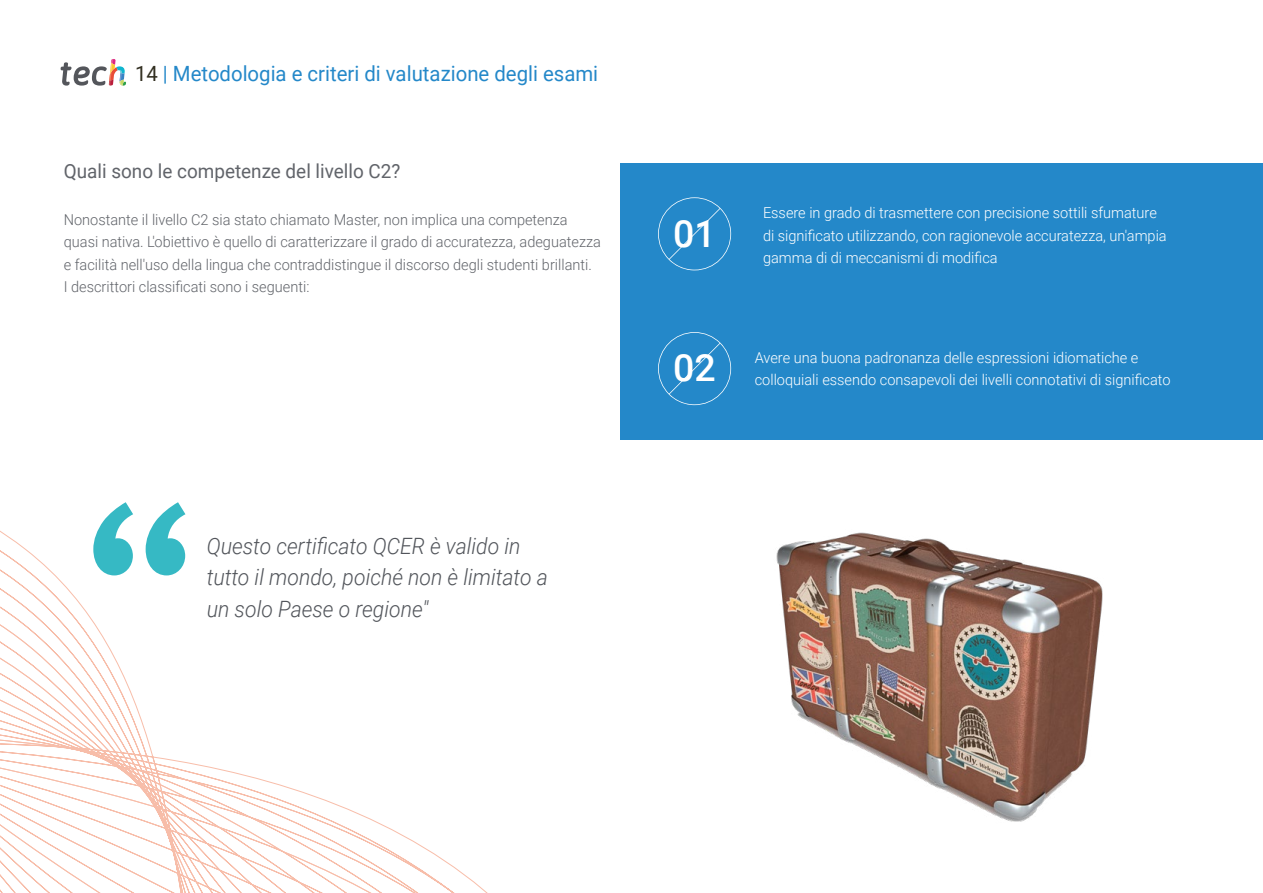
<style>
.page{position:relative;width:1263px;height:893px;background:#fff}
.page>*{position:absolute;margin:0;border:0;box-sizing:border-box;transform-origin:0 0}
.t1{font:500 37.5px "Roboto";color:#fff}
.t2{font:italic 300 22.5px/31.5px "Roboto";color:#52555b;scale:.94 1}
.t3{font:21px "Roboto";color:#2488c9}
.t4{font:19.5px "Roboto";color:#61646a}
.t5{font:300 15px/22.5px "Roboto";color:#61646a}
.t6{font:300 15px/22.5px "Roboto";color:#fff}
.s1{color:#312e20}
</style>
<div class="page">
<svg style="left:61px;top:59px;width:65px;height:27px"></svg>
<img style="left:776px;top:532px;width:327px;height:290px">
<svg style="left:0;top:530px;width:488px;height:363px"></svg>
<div style="left:621px;top:164px;width:642px;height:276px;background:#2488c9"></div>
<svg style="left:658px;top:197px;width:73px;height:73px"></svg>
<svg style="left:658px;top:332px;width:73px;height:73px"></svg>
<svg style="left:93px;top:502px;width:92px;height:73px"></svg>
<h3 class="t3" style="left:135px;top:59px;width:465px"><span class="s1">14</span> | Metodologia e criteri di valutazione degli esami</h3>
<h3 class="t4" style="left:64px;top:158px;width:338px">Quali sono le competenze del livello C2?</h3>
<p class="t5" style="left:64px;top:208px;width:539px">Nonostante il livello C2 sia stato chiamato Master, non implica una competenza quasi nativa. L'obiettivo è quello di caratterizzare il grado di accuratezza, adeguatezza e facilità nell'uso della lingua che contraddistingue il discorso degli studenti brillanti.<br>I descrittori classificati sono i seguenti:</p>
<h2 class="t2" style="left:207px;top:529px;width:364px">Questo certificato QCER è valido in tutto il mondo, poiché non è limitato a un solo Paese o regione"</h2>
<h1 class="t1" style="left:673px;top:207px;width:44px">01</h1>
<h1 class="t1" style="left:673px;top:342px;width:44px">02</h1>
<p class="t6" style="left:763px;top:201px;width:405px">Essere in grado di trasmettere con precisione sottili sfumature di significato utilizzando, con ragionevole accuratezza, un'ampia gamma di di meccanismi di modifica</p>
<p class="t6" style="left:755px;top:346px;width:417px">Avere una buona padronanza delle espressioni idiomatiche e colloquiali essendo consapevoli dei livelli connotativi di significato</p>
</div>
